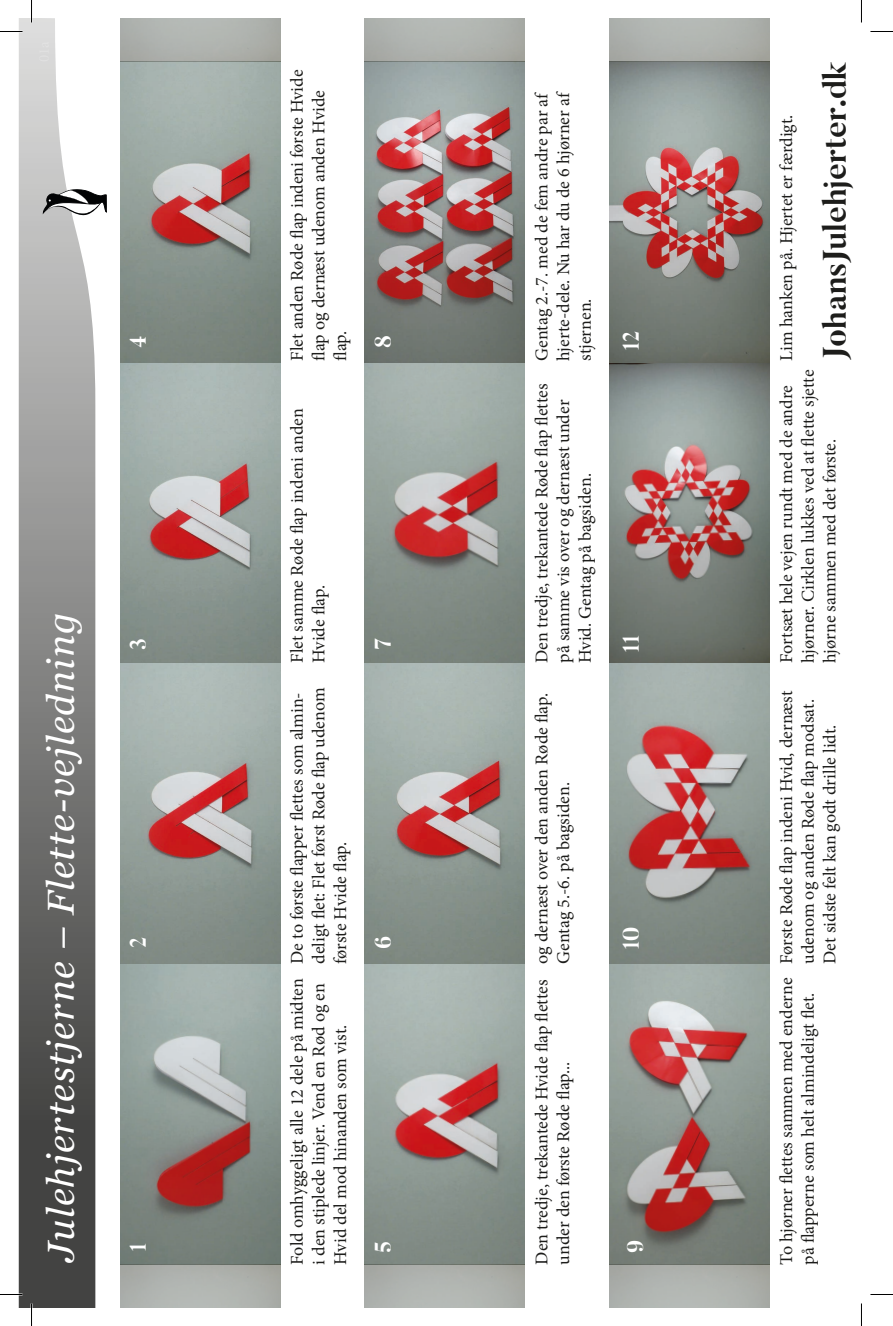
<style>
.page{position:relative;width:893px;height:1326px;background:#fff}
.page>*{position:absolute;margin:0;border:0;box-sizing:border-box;transform-origin:0 0}
.t1{font:italic 37.5px "Georgia";letter-spacing:.03em;color:#fff}
.t2{font:700 32.25px "Butler";color:#1d1d1b}
.t3{font:700 22.5px "Butler";color:#fff}
.t4{font:18px/21.6px "Minion Pro";color:#1d1d1b}
</style>
<div class="page">
<svg style="left:19px;top:19px;width:76px;height:1288px;background:#888"></svg>
<img style="left:120px;top:19px;width:160px;height:1288px">
<img style="left:364px;top:19px;width:160px;height:1288px">
<img style="left:609px;top:19px;width:160px;height:1288px">
<svg style="left:43px;top:189px;width:63px;height:27px"></svg>
<hr style="left:0;top:1293px;width:22px;height:2px;background:#fff">
<svg style="left:0;top:31px;width:22px;height:1px"></svg>
<svg style="left:870px;top:31px;width:22px;height:1px"></svg>
<svg style="left:0;top:1294px;width:22px;height:1px"></svg>
<svg style="left:870px;top:1294px;width:22px;height:1px"></svg>
<svg style="left:31px;top:0;width:1px;height:23px"></svg>
<svg style="left:31px;top:1303px;width:1px;height:23px"></svg>
<p class="t3" style="left:124px;top:348px;width:14px;rotate:-90deg">4</p>
<h1 class="t1" style="left:37px;top:1261px;width:650px;rotate:-90deg">Julehjertestjerne – Flette-vejledning</h1>
<p class="t3" style="left:124px;top:650px;width:13px;rotate:-90deg">3</p>
<p class="t3" style="left:124px;top:948px;width:13px;rotate:-90deg">2</p>
<p class="t3" style="left:124px;top:1252px;width:11px;rotate:-90deg">1</p>
<p class="t4" style="left:286px;top:361px;width:292px;rotate:-90deg">Flet anden Røde flap indeni første Hvide flap og dernæst udenom anden Hvide flap.</p>
<p class="t4" style="left:286px;top:663px;width:256px;rotate:-90deg">Flet samme Røde flap indeni anden<br>Hvide flap.</p>
<p class="t4" style="left:286px;top:964px;width:278px;rotate:-90deg">De to første flapper flettes som almin&shy;deligt flet: Flet først Røde flap udenom første Hvide flap.</p>
<p class="t4" style="left:286px;top:1265px;width:288px;rotate:-90deg">Fold omhyggeligt alle 12 dele på midten i den stiplede linjer. Vend en Rød og en<br>Hvid del mod hinanden som vist.</p>
<p class="t3" style="left:368px;top:348px;width:14px;rotate:-90deg">8</p>
<p class="t3" style="left:368px;top:650px;width:14px;rotate:-90deg">7</p>
<p class="t3" style="left:368px;top:949px;width:15px;rotate:-90deg">6</p>
<p class="t3" style="left:368px;top:1253px;width:14px;rotate:-90deg">5</p>
<p class="t4" style="left:530px;top:361px;width:271px;text-align:justify;rotate:-90deg">Gentag 2.-7. med de fem andre par af hjerte-dele. Nu har du de 6 hjørner af stjernen.</p>
<p class="t4" style="left:530px;top:663px;width:281px;rotate:-90deg">Den tredje, trekantede Røde flap flettes på samme vis over og dernæst under<br>Hvid. Gentag på bagsiden.</p>
<p class="t4" style="left:530px;top:964px;width:272px;rotate:-90deg">og dernæst over den anden Røde flap.<br>Gentag 5.-6. på bagsiden.</p>
<p class="t4" style="left:530px;top:1265px;width:287px;rotate:-90deg">Den tredje, trekantede Hvide flap flettes under den første Røde flap...</p>
<p class="t3" style="left:616px;top:351px;width:22px;rotate:-90deg">12</p>
<p class="t3" style="left:616px;top:653px;width:21px;rotate:-90deg">11</p>
<p class="t3" style="left:616px;top:950px;width:25px;rotate:-90deg">10</p>
<p class="t3" style="left:620px;top:1253px;width:14px;rotate:-90deg">9</p>
<p class="t4" style="left:775px;top:361px;width:248px;rotate:-90deg">Lim hanken på. Hjertet er færdigt.</p>
<h2 class="t2" style="left:813px;top:360px;width:300px;rotate:-90deg">JohansJulehjerter.dk</h2>
<p class="t4" style="left:775px;top:663px;width:295px;rotate:-90deg">Fortsæt hele vejen rundt med de andre hjørner. Cirklen lukkes ved at flette sjette hjørne sammen med det første.</p>
<p class="t4" style="left:775px;top:964px;width:275px;rotate:-90deg">Første Røde flap indeni Hvid, dernæst udenom og anden Røde flap modsat.<br>Det sidste felt kan godt drille lidt.</p>
<p class="t4" style="left:775px;top:1265px;width:289px;rotate:-90deg">To hjørner flettes sammen med enderne på flapperne som helt almindeligt flet.</p>
</div>
